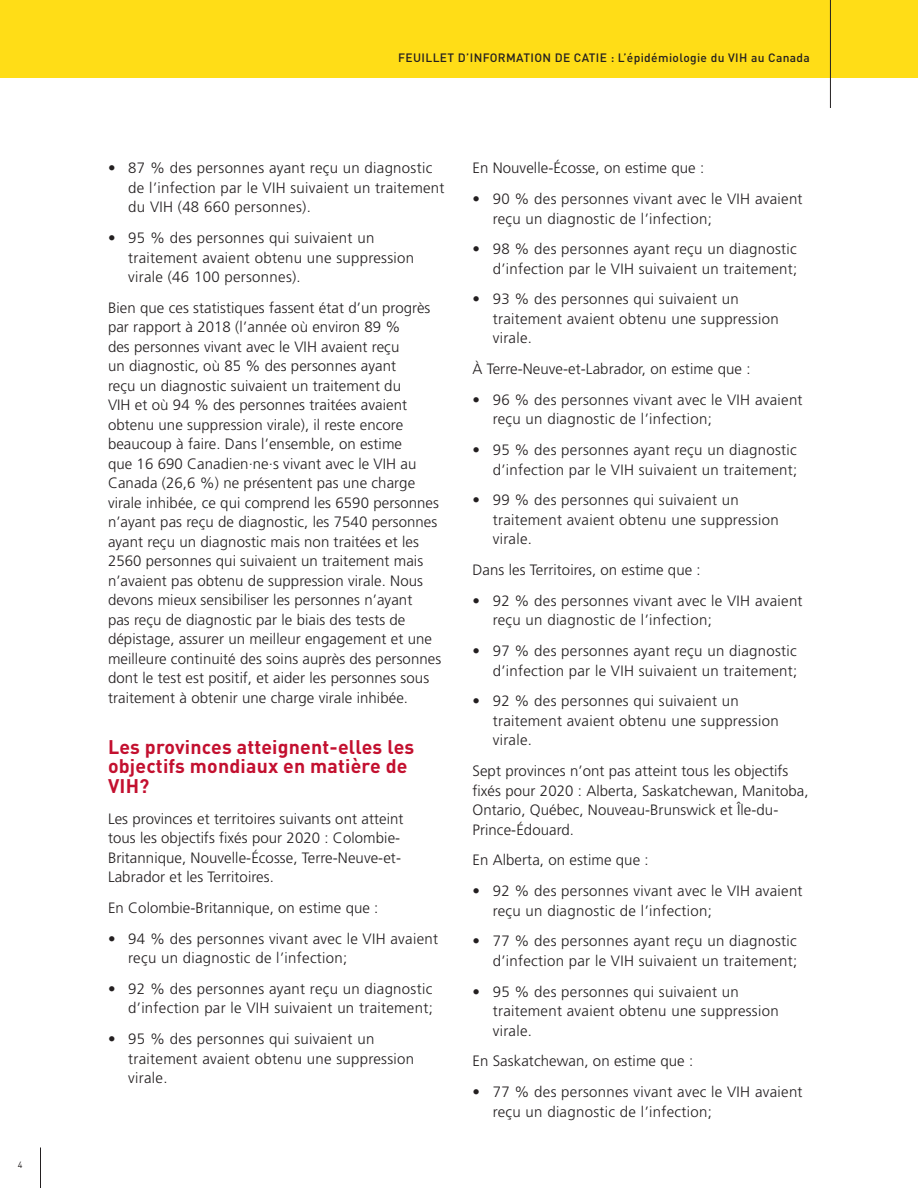
<style>
.page{position:relative;width:918px;height:1188px;background:#fff}
.page>*{position:absolute;margin:0;border:0;box-sizing:border-box;transform-origin:0 0}
.t1{font:700 19.5px/19.5px "DINOT";letter-spacing:.01em;color:#c3102f}
.t2{font:300 15px/19.5px "Frutiger LT Pro";letter-spacing:.02em;color:#231f20}
.t3{font:500 12px "DINOT";letter-spacing:.03em;color:#231f20}
.t4{font:9px "DINOT";color:#231f20}
</style>
<div class="page">
<hr style="left:40px;top:1148px;width:1px;height:40px;background:#231f20">
<div style="left:0;top:0;width:918px;height:78px;background:#ffdd17"></div>
<hr style="left:830px;top:0;width:1px;height:108px;background:#231f20">
<p class="t4" style="left:18px;top:1158px;width:6px">4</p>
<p class="t3" style="left:398px;top:50px;width:413px">FEUILLET D’INFORMATION DE CATIE : L’épidémiologie du VIH au Canada</p>
<p class="t2" style="left:128px;top:158px;width:318px;text-indent:-20px">• 87 % des personnes ayant reçu un diagnostic de l’infection par le VIH suivaient un traitement du VIH (48 660 personnes).</p>
<p class="t2" style="left:128px;top:228px;width:287px;text-indent:-20px">• 95 % des personnes qui suivaient un traitement avaient obtenu une suppression virale (46 100 personnes).</p>
<p class="t2" style="left:108px;top:298px;width:335px">Bien que ces statistiques fassent état d’un progrès par rapport à 2018 (l’année où environ 89 %<br>des personnes vivant avec le VIH avaient reçu<br>un diagnostic, où 85 % des personnes ayant<br>reçu un diagnostic suivaient un traitement du<br>VIH et où 94 % des personnes traitées avaient obtenu une suppression virale), il reste encore beaucoup à faire. Dans l’ensemble, on estime<br>que 16 690 Canadien·ne·s vivant avec le VIH au Canada (26,6 %) ne présentent pas une charge virale inhibée, ce qui comprend les 6590 personnes n’ayant pas reçu de diagnostic, les 7540 personnes ayant reçu un diagnostic mais non traitées et les 2560 personnes qui suivaient un traitement mais n’avaient pas obtenu de suppression virale. Nous devons mieux sensibiliser les personnes n’ayant<br>pas reçu de diagnostic par le biais des tests de dépistage, assurer un meilleur engagement et une meilleure continuité des soins auprès des personnes dont le test est positif, et aider les personnes sous traitement à obtenir une charge virale inhibée.</p>
<h1 class="t1" style="left:108px;top:735px;width:308px">Les provinces atteignent-elles les objectifs mondiaux en matière de<br>VIH?</h1>
<p class="t2" style="left:108px;top:809px;width:297px">Les provinces et territoires suivants ont atteint tous les objectifs fixés pour 2020 : Colombie-Britannique, Nouvelle-Écosse, Terre-Neuve-et-Labrador et les Territoires.</p>
<p class="t2" style="left:108px;top:898px;width:272px">En Colombie-Britannique, on estime que :</p>
<p class="t2" style="left:128px;top:929px;width:311px;text-indent:-20px">• 94 % des personnes vivant avec le VIH avaient reçu un diagnostic de l’infection;</p>
<p class="t2" style="left:108px;top:979px;width:326px;text-align:right">• 92 % des personnes ayant reçu un diagnostic d’infection par le VIH suivaient un traitement;</p>
<p class="t2" style="left:128px;top:1029px;width:287px;text-indent:-20px">• 95 % des personnes qui suivaient un traitement avaient obtenu une suppression virale.</p>
<p class="t2" style="left:472px;top:158px;width:233px">En Nouvelle-Écosse, on estime que :</p>
<p class="t2" style="left:493px;top:189px;width:311px;text-indent:-20px">• 90 % des personnes vivant avec le VIH avaient reçu un diagnostic de l’infection;</p>
<p class="t2" style="left:472px;top:239px;width:326px;text-align:right">• 98 % des personnes ayant reçu un diagnostic d’infection par le VIH suivaient un traitement;</p>
<p class="t2" style="left:493px;top:290px;width:287px;text-indent:-20px">• 93 % des personnes qui suivaient un traitement avaient obtenu une suppression virale.</p>
<p class="t2" style="left:472px;top:359px;width:280px">À Terre-Neuve-et-Labrador, on estime que :</p>
<p class="t2" style="left:493px;top:390px;width:311px;text-indent:-20px">• 96 % des personnes vivant avec le VIH avaient reçu un diagnostic de l’infection;</p>
<p class="t2" style="left:472px;top:440px;width:326px;text-align:right">• 95 % des personnes ayant reçu un diagnostic d’infection par le VIH suivaient un traitement;</p>
<p class="t2" style="left:493px;top:491px;width:287px;text-indent:-20px">• 99 % des personnes qui suivaient un traitement avaient obtenu une suppression virale.</p>
<p class="t2" style="left:472px;top:560px;width:230px">Dans les Territoires, on estime que :</p>
<p class="t2" style="left:493px;top:591px;width:311px;text-indent:-20px">• 92 % des personnes vivant avec le VIH avaient reçu un diagnostic de l’infection;</p>
<p class="t2" style="left:472px;top:641px;width:326px;text-align:right">• 97 % des personnes ayant reçu un diagnostic d’infection par le VIH suivaient un traitement;</p>
<p class="t2" style="left:493px;top:692px;width:287px;text-indent:-20px">• 92 % des personnes qui suivaient un traitement avaient obtenu une suppression virale.</p>
<p class="t2" style="left:472px;top:761px;width:338px">Sept provinces n’ont pas atteint tous les objectifs fixés pour 2020 : Alberta, Saskatchewan, Manitoba, Ontario, Québec, Nouveau-Brunswick et Île-du-Prince-Édouard.</p>
<p class="t2" style="left:472px;top:851px;width:178px">En Alberta, on estime que :</p>
<p class="t2" style="left:493px;top:881px;width:311px;text-indent:-20px">• 92 % des personnes vivant avec le VIH avaient reçu un diagnostic de l’infection;</p>
<p class="t2" style="left:472px;top:932px;width:326px;text-align:right">• 77 % des personnes ayant reçu un diagnostic d’infection par le VIH suivaient un traitement;</p>
<p class="t2" style="left:493px;top:982px;width:287px;text-indent:-20px">• 95 % des personnes qui suivaient un traitement avaient obtenu une suppression virale.</p>
<p class="t2" style="left:472px;top:1052px;width:222px">En Saskatchewan, on estime que :</p>
<p class="t2" style="left:493px;top:1082px;width:311px;text-indent:-20px">• 77 % des personnes vivant avec le VIH avaient reçu un diagnostic de l’infection;</p>
</div>
